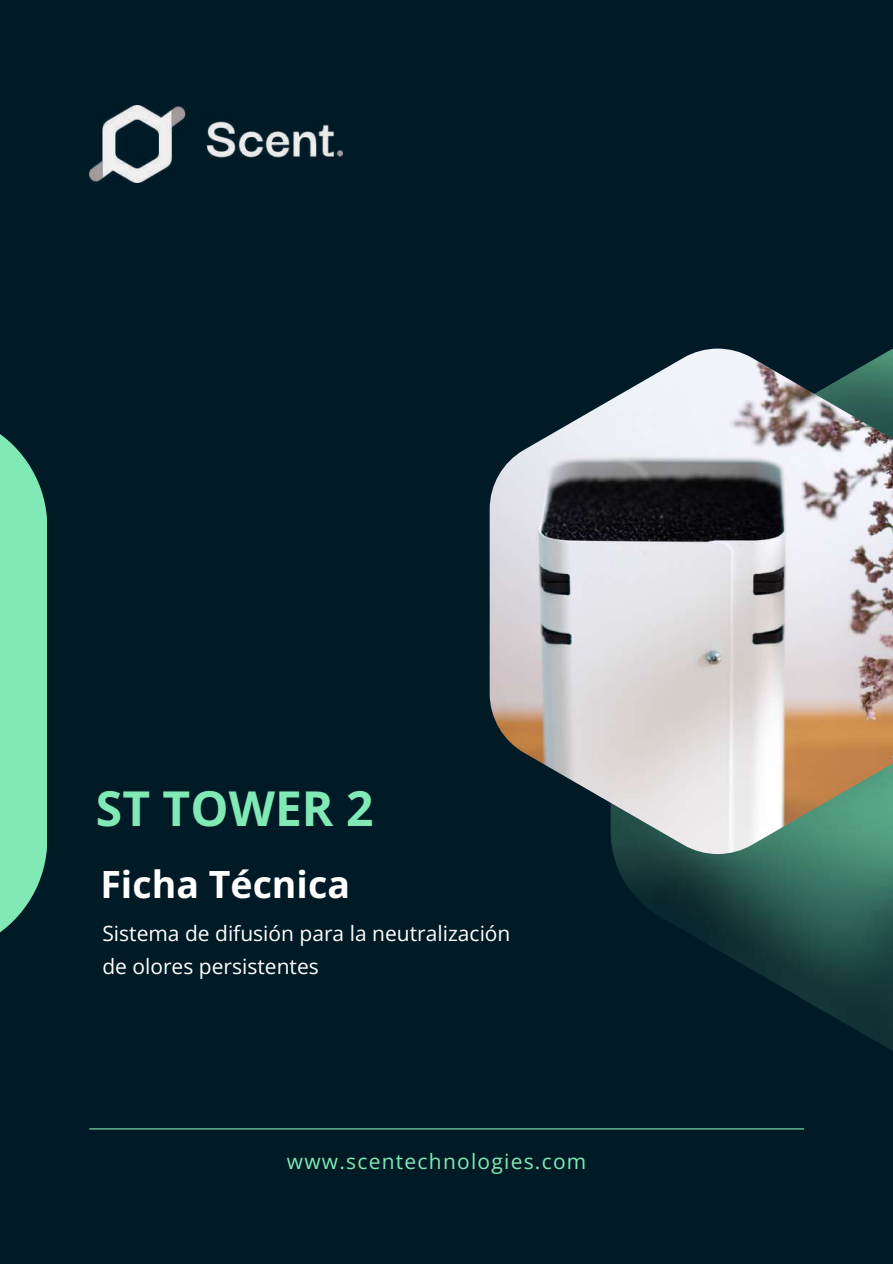
<style>
.page{position:relative;width:893px;height:1264px;background:#fff}
.page>*{position:absolute;margin:0;border:0;box-sizing:border-box;transform-origin:0 0}
.t1{font:700 48px "Open Sans";color:#81e9b5}
.t2{font:700 37.5px "Open Sans";color:#fff}
.t3{font:21px/32.7px "Open Sans";color:#fff}
.t4{font:21px "Open Sans";letter-spacing:.06em;color:#81e9b5}
</style>
<div class="page">
<div style="left:0;top:0;width:892px;height:1263px;background:#001a26"></div>
<hr style="left:89px;top:1128px;width:715px;height:1px;background:#81e9b5">
<img style="left:89px;top:106px;width:253px;height:76px">
<img style="left:613px;top:854px;width:279px;height:196px">
<svg style="left:0;top:434px;width:47px;height:499px;fill:#81e9b5"></svg>
<img style="left:489px;top:348px;width:403px;height:506px">
<h1 class="t1" style="left:96px;top:774px;width:279px">ST TOWER 2</h1>
<h2 class="t2" style="left:100px;top:857px;width:251px">Ficha Técnica</h2>
<p class="t3" style="left:102px;top:917px;width:409px">Sistema de difusión para la neutralización de olores persistentes</p>
<p class="t4" style="left:287px;top:1146px;width:301px">www.scentechnologies.com</p>
</div>
